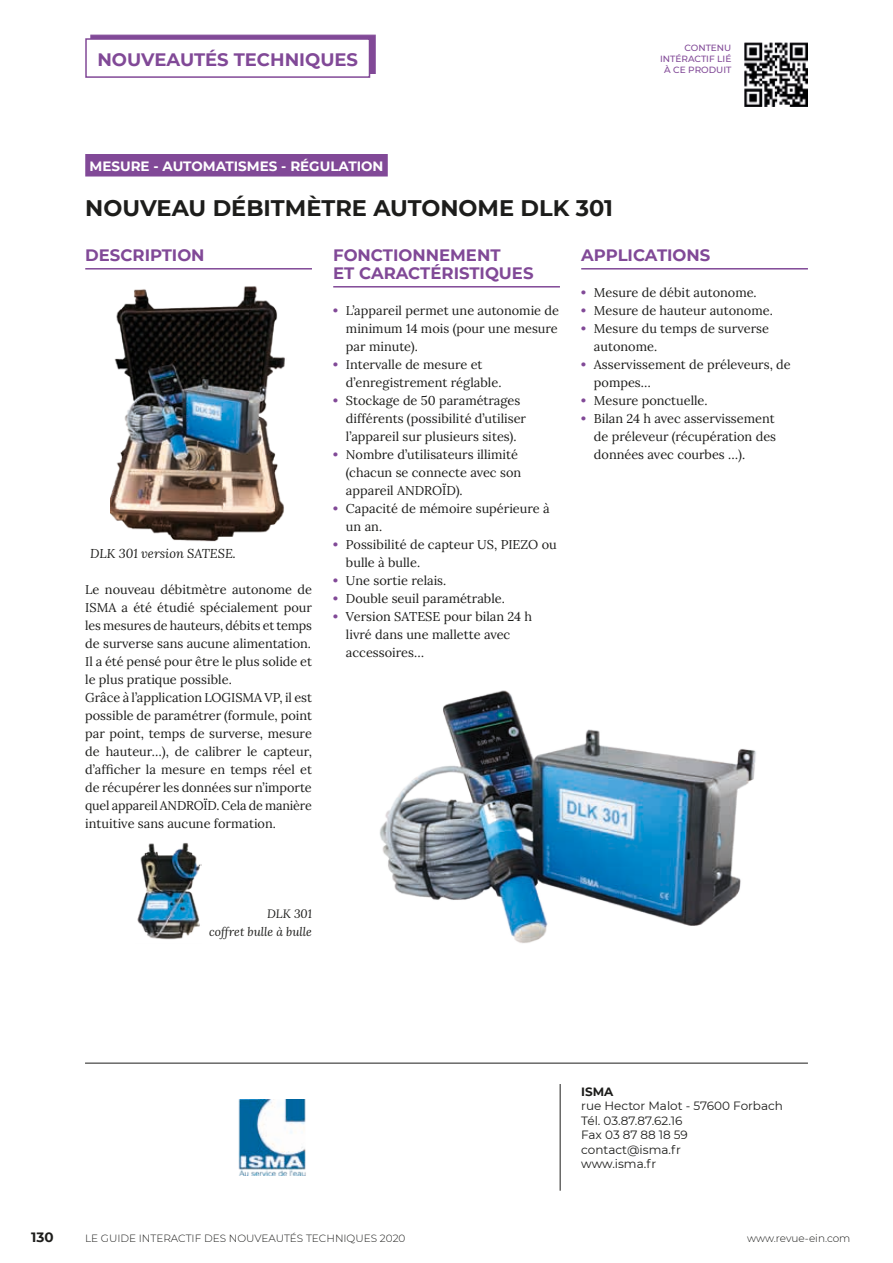
<style>
.page{position:relative;width:893px;height:1263px;background:#fff}
.page>*{position:absolute;margin:0;border:0;box-sizing:border-box;transform-origin:0 0}
.t1{font:700 22.5px "Montserrat";color:#1d1d1b}
.t2{font:700 18px "Montserrat";color:#814997}
.t3{font:700 16.5px/18px "Montserrat";color:#814997}
.t4{font:700 13.5px "Montserrat";color:#fff}
.t5{font:700 13.5px "Montserrat";color:#1d1d1b}
.t6{font:12.75px/18px "Lora";color:#1d1d1b}
.t7{font:italic 12.75px "Lora";color:#1d1d1b}
.t8{font:12px/14.4px "Montserrat";color:#1d1d1b}
.t9{font:italic 12px/18px "Lora";color:#1d1d1b;text-align:right}
.t10{font:700 12px "Montserrat";color:#1d1d1b}
.t11{font:300 10.5px "Montserrat";color:#1d1d1b}
.t12{font:500 9px/10.8px "Montserrat";color:#814997;text-align:right}
.s1{font-weight:700;color:#814997}
</style>
<div class="page">
<div style="left:90px;top:35px;width:286px;height:39px;background:#814997"></div>
<div style="left:86px;top:39px;width:283px;height:38px;background:#fff"></div>
<div style="left:85px;top:38px;width:285px;height:40px;border:2px solid #814997"></div>
<hr style="left:85px;top:1063px;width:723px;height:1px;background:#1d1d1b">
<hr style="left:560px;top:1084px;width:1px;height:107px;background:#1d1d1b">
<div style="left:85px;top:154px;width:303px;height:22px;background:#814997"></div>
<hr style="left:85px;top:268px;width:227px;height:2px;background:#814997">
<hr style="left:333px;top:286px;width:227px;height:2px;background:#814997">
<hr style="left:581px;top:268px;width:227px;height:2px;background:#814997">
<img style="left:238px;top:1099px;width:68px;height:76px">
<img style="left:111px;top:286px;width:174px;height:256px">
<img style="left:380px;top:690px;width:376px;height:253px">
<img style="left:137px;top:843px;width:65px;height:97px">
<img style="left:744px;top:43px;width:64px;height:63px">
<h2 class="t2" style="left:97px;top:46px;width:262px">NOUVEAUTÉS TECHNIQUES</h2>
<p class="t12" style="left:660px;top:42px;width:73px">CONTENU<br>INTÉRACTIF LIÉ<br>À CE PRODUIT</p>
<p class="t4" style="left:90px;top:156px;width:295px">MESURE - AUTOMATISMES - RÉGULATION</p>
<h1 class="t1" style="left:85px;top:192px;width:529px">NOUVEAU DÉBITMÈTRE AUTONOME DLK 301</h1>
<p class="t3" style="left:85px;top:245px;width:121px">DESCRIPTION</p>
<p class="t3" style="left:333px;top:245px;width:202px">FONCTIONNEMENT<br>ET CARACTÉRISTIQUES</p>
<p class="t6" style="left:346px;top:301px;width:215px;text-align:justify;text-indent:-13px"><span class="s1">•</span> L’appareil permet une autonomie de minimum 14 mois (pour une mesure par minute).</p>
<p class="t6" style="left:346px;top:355px;width:157px;text-indent:-13px"><span class="s1">•</span> Intervalle de mesure et d’enregistrement réglable.</p>
<p class="t6" style="left:346px;top:391px;width:182px;text-indent:-13px"><span class="s1">•</span> Stockage de 50 paramétrages différents (possibilité d’utiliser l’appareil sur plusieurs sites).</p>
<p class="t6" style="left:346px;top:445px;width:177px;text-indent:-13px"><span class="s1">•</span> Nombre d’utilisateurs illimité (chacun se connecte avec son appareil ANDROÏD).</p>
<p class="t6" style="left:346px;top:499px;width:205px;text-indent:-13px"><span class="s1">•</span> Capacité de mémoire supérieure à un an.</p>
<p class="t6" style="left:346px;top:535px;width:212px;text-indent:-13px"><span class="s1">•</span> Possibilité de capteur US, PIEZO ou bulle à bulle.</p>
<p class="t6" style="left:333px;top:571px;width:115px"><span class="s1">•</span> Une sortie relais.</p>
<p class="t6" style="left:333px;top:589px;width:173px"><span class="s1">•</span> Double seuil paramétrable.</p>
<p class="t6" style="left:346px;top:607px;width:187px;text-indent:-13px"><span class="s1">•</span> Version SATESE pour bilan 24 h livré dans une mallette avec accessoires…</p>
<p class="t3" style="left:581px;top:245px;width:131px">APPLICATIONS</p>
<p class="t6" style="left:581px;top:283px;width:177px"><span class="s1">•</span> Mesure de débit autonome.</p>
<p class="t6" style="left:581px;top:301px;width:193px"><span class="s1">•</span> Mesure de hauteur autonome.</p>
<p class="t6" style="left:594px;top:319px;width:177px;text-indent:-13px"><span class="s1">•</span> Mesure du temps de surverse autonome.</p>
<p class="t6" style="left:594px;top:355px;width:198px;text-indent:-13px"><span class="s1">•</span> Asservissement de préleveurs, de pompes…</p>
<p class="t6" style="left:581px;top:391px;width:128px"><span class="s1">•</span> Mesure ponctuelle.</p>
<p class="t6" style="left:594px;top:409px;width:184px;text-align:justify;text-indent:-13px"><span class="s1">•</span> Bilan 24 h avec asservissement de préleveur (récupération des données avec courbes …).</p>
<p class="t7" style="left:90px;top:545px;width:147px">DLK 301 version SATESE.</p>
<p class="t6" style="left:85px;top:580px;width:228px">Le nouveau débitmètre autonome de ISMA a été étudié spécialement pour les mesures de hauteurs, débits et temps de surverse sans aucune alimentation.<br>Il a été pensé pour être le plus solide et le plus pratique possible.<br>Grâce à l’application LOGISMA VP, il est possible de paramétrer (formule, point par point, temps de surverse, mesure de hauteur…), de calibrer le capteur, d’afficher la mesure en temps réel et de récupérer les données sur n’importe quel appareil ANDROÏD. Cela de manière intuitive sans aucune formation.</p>
<p class="t9" style="left:209px;top:905px;width:104px">DLK 301<br>coffret bulle à bulle</p>
<p class="t10" style="left:581px;top:1083px;width:34px">ISMA</p>
<p class="t8" style="left:581px;top:1098px;width:203px">rue Hector Malot - 57600 Forbach<br>Tél. 03.87.87.62.16<br>Fax 03 87 88 18 59 contact@isma.fr<br>www.isma.fr</p>
<p class="t5" style="left:31px;top:1227px;width:24px">130</p>
<p class="t11" style="left:85px;top:1231px;width:322px">LE GUIDE INTERACTIF DES NOUVEAUTÉS TECHNIQUES 2020</p>
<p class="t11" style="left:747px;top:1231px;width:105px">www.revue-ein.com</p>
</div>
